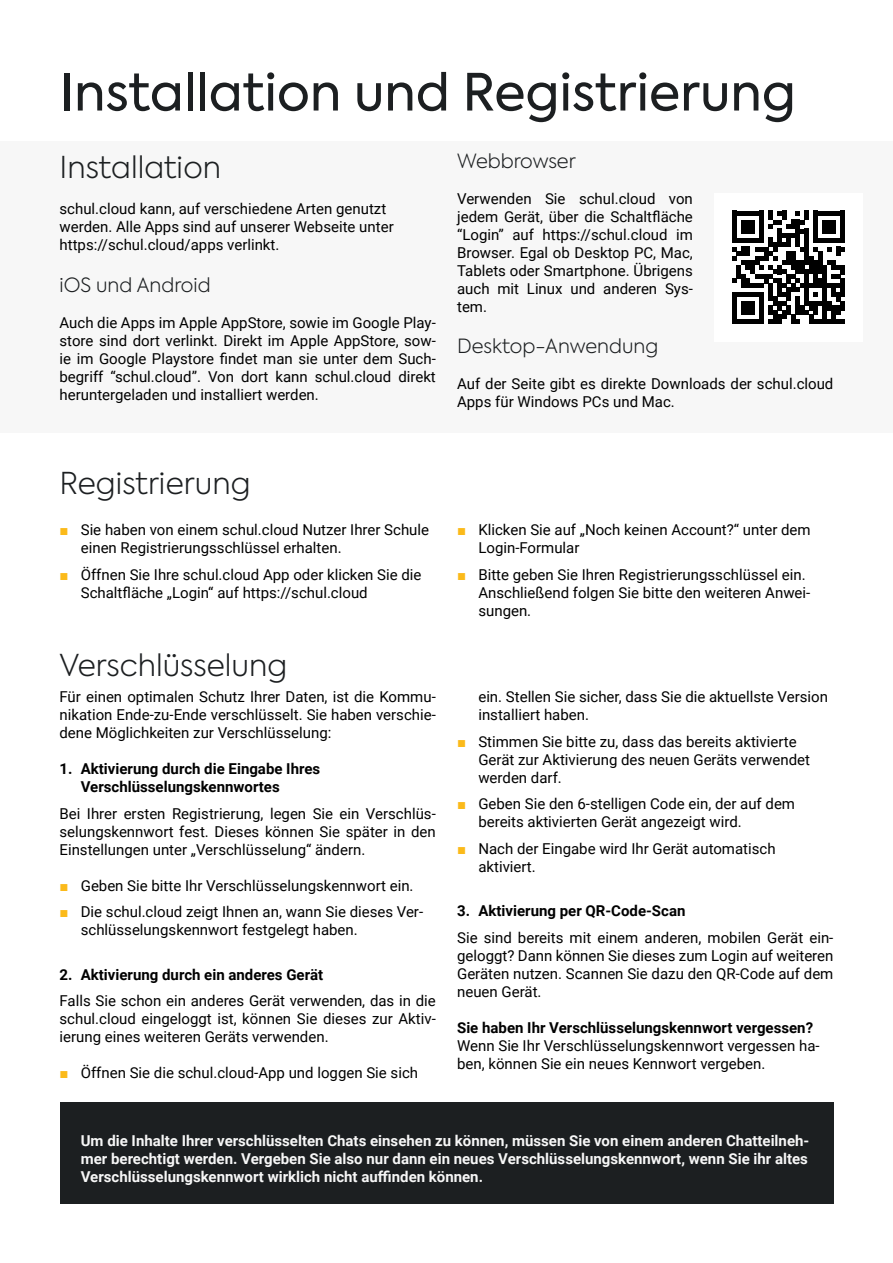
<style>
.page{position:relative;width:893px;height:1263px;background:#fff}
.page>*{position:absolute;margin:0;border:0;box-sizing:border-box;transform-origin:0 0}
.t1{font:51px "Axiforma";color:#1c1f21}
.t2{font:300 30px "Axiforma";color:#1c1f21}
.t3{font:300 19.5px "Axiforma";color:#1c1f21}
.t4{font:15px/18px "Roboto";color:#000}
.t5{font:700 15px/18px "Roboto";color:#f7f7f7;text-align:justify}
.t6{font:700 15px/18px "Roboto";color:#000}
.s1{font-family:"Arial";font-weight:700;color:#fbba1a}
</style>
<div class="page">
<div style="left:0;top:141px;width:892px;height:292px;background:#f7f7f7"></div>
<div style="left:60px;top:1102px;width:773px;height:101px;background:#1c1f21"></div>
<div style="left:714px;top:193px;width:149px;height:149px;background:#fff"></div>
<svg style="left:732px;top:211px;width:113px;height:113px"></svg>
<h1 class="t1" style="left:60px;top:59px;width:738px">Installation und Registrierung</h1>
<h2 class="t2" style="left:60px;top:148px;width:163px">Installation</h2>
<p class="t4" style="left:60px;top:199px;width:336px">schul.cloud kann, auf verschiedene Arten genutzt werden. Alle Apps sind auf unserer Webseite unter https://schul.cloud/apps verlinkt.</p>
<h3 class="t3" style="left:60px;top:272px;width:153px">iOS und Android</h3>
<p class="t4" style="left:60px;top:313px;width:378px;text-align:justify">Auch die Apps im Apple AppStore, sowie im Google Play&shy;store sind dort verlinkt. Direkt im Apple AppStore, sow&shy;ie im Google Playstore findet man sie unter dem Such&shy;begriff “schul.cloud”. Von dort kann schul.cloud direkt heruntergeladen und installiert werden.</p>
<h3 class="t3" style="left:457px;top:148px;width:120px">Webbrowser</h3>
<p class="t4" style="left:457px;top:189px;width:237px;text-align:justify">Verwenden Sie schul.cloud von jedem Gerät, über die Schaltfläche “Login” auf https://schul.cloud im Browser. Egal ob Desktop PC, Mac, Tablets oder Smartphone. Übrigens auch mit Linux und anderen Sys&shy;tem.</p>
<h3 class="t3" style="left:457px;top:333px;width:203px">Desktop-Anwendung</h3>
<p class="t4" style="left:457px;top:374px;width:378px">Auf der Seite gibt es direkte Downloads der schul.cloud<br>Apps für Windows PCs und Mac.</p>
<h2 class="t2" style="left:60px;top:463px;width:193px">Registrierung</h2>
<p class="t4" style="left:81px;top:520px;width:350px;text-indent:-21px"><span class="s1">■</span> Sie haben von einem schul.cloud Nutzer Ihrer Schule einen Registrierungsschlüssel erhalten.</p>
<p class="t4" style="left:81px;top:565px;width:342px;text-indent:-21px"><span class="s1">■</span> Öffnen Sie Ihre schul.cloud App oder klicken Sie die<br>Schaltfläche „Login“ auf https://schul.cloud</p>
<h2 class="t2" style="left:60px;top:646px;width:229px">Verschlüsselung</h2>
<p class="t4" style="left:60px;top:687px;width:378px;text-align:justify">Für einen optimalen Schutz Ihrer Daten, ist die Kommu&shy;nikation Ende-zu-Ende verschlüsselt. Sie haben verschie&shy;dene Möglichkeiten zur Verschlüsselung:</p>
<p class="t6" style="left:81px;top:759px;width:241px;text-indent:-21px">1. Aktivierung durch die Eingabe Ihres<br>Verschlüsselungskennwortes</p>
<p class="t4" style="left:60px;top:804px;width:378px;text-align:justify">Bei Ihrer ersten Registrierung, legen Sie ein Verschlüs&shy;selungskennwort fest. Dieses können Sie später in den Einstellungen unter „Verschlüsselung“ ändern.</p>
<p class="t4" style="left:60px;top:876px;width:356px"><span class="s1">■</span> Geben Sie bitte Ihr Verschlüsselungskennwort ein.</p>
<p class="t4" style="left:81px;top:902px;width:344px;text-indent:-21px"><span class="s1">■</span> Die schul.cloud zeigt Ihnen an, wann Sie dieses Ver&shy;schlüsselungskennwort festgelegt haben.</p>
<p class="t6" style="left:60px;top:965px;width:265px">2. Aktivierung durch ein anderes Gerät</p>
<p class="t4" style="left:60px;top:991px;width:378px;text-align:justify">Falls Sie schon ein anderes Gerät verwenden, das in die schul.cloud eingeloggt ist, können Sie dieses zur Aktiv&shy;ierung eines weiteren Geräts verwenden.</p>
<p class="t4" style="left:60px;top:1063px;width:360px"><span class="s1">■</span> Öffnen Sie die schul.cloud-App und loggen Sie sich</p>
<p class="t4" style="left:478px;top:520px;width:334px;text-indent:-21px"><span class="s1">■</span> Klicken Sie auf „Noch keinen Account?“ unter dem<br>Login-Formular</p>
<p class="t4" style="left:478px;top:565px;width:333px;text-indent:-21px"><span class="s1">■</span> Bitte geben Sie Ihren Registrierungsschlüssel ein.<br>Anschließend folgen Sie bitte den weiteren Anwei&shy;sungen.</p>
<p class="t4" style="left:478px;top:687px;width:351px">ein. Stellen Sie sicher, dass Sie die aktuellste Version installiert haben.</p>
<p class="t4" style="left:478px;top:732px;width:333px;text-indent:-21px"><span class="s1">■</span> Stimmen Sie bitte zu, dass das bereits aktivierte<br>Gerät zur Aktivierung des neuen Geräts verwendet werden darf.</p>
<p class="t4" style="left:478px;top:794px;width:318px;text-indent:-21px"><span class="s1">■</span> Geben Sie den 6-stelligen Code ein, der auf dem bereits aktivierten Gerät angezeigt wird.</p>
<p class="t4" style="left:478px;top:839px;width:299px;text-indent:-21px"><span class="s1">■</span> Nach der Eingabe wird Ihr Gerät automatisch aktiviert.</p>
<p class="t6" style="left:457px;top:901px;width:230px">3. Aktivierung per QR-Code-Scan</p>
<p class="t4" style="left:457px;top:928px;width:378px;text-align:justify">Sie sind bereits mit einem anderen, mobilen Gerät ein&shy;geloggt? Dann können Sie dieses zum Login auf weiteren Geräten nutzen. Scannen Sie dazu den QR-Code auf dem neuen Gerät.</p>
<p class="t6" style="left:457px;top:1018px;width:358px">Sie haben Ihr Verschlüsselungskennwort vergessen?</p>
<p class="t4" style="left:457px;top:1036px;width:364px">Wenn Sie Ihr Verschlüsselungskennwort vergessen ha&shy;ben, können Sie ein neues Kennwort vergeben.</p>
<p class="t5" style="left:81px;top:1131px;width:730px">Um die Inhalte Ihrer verschlüsselten Chats einsehen zu können, müssen Sie von einem anderen Chatteilneh&shy;mer berechtigt werden. Vergeben Sie also nur dann ein neues Verschlüsselungskennwort, wenn Sie ihr altes Verschlüsselungskennwort wirklich nicht auffinden können.</p>
</div>
